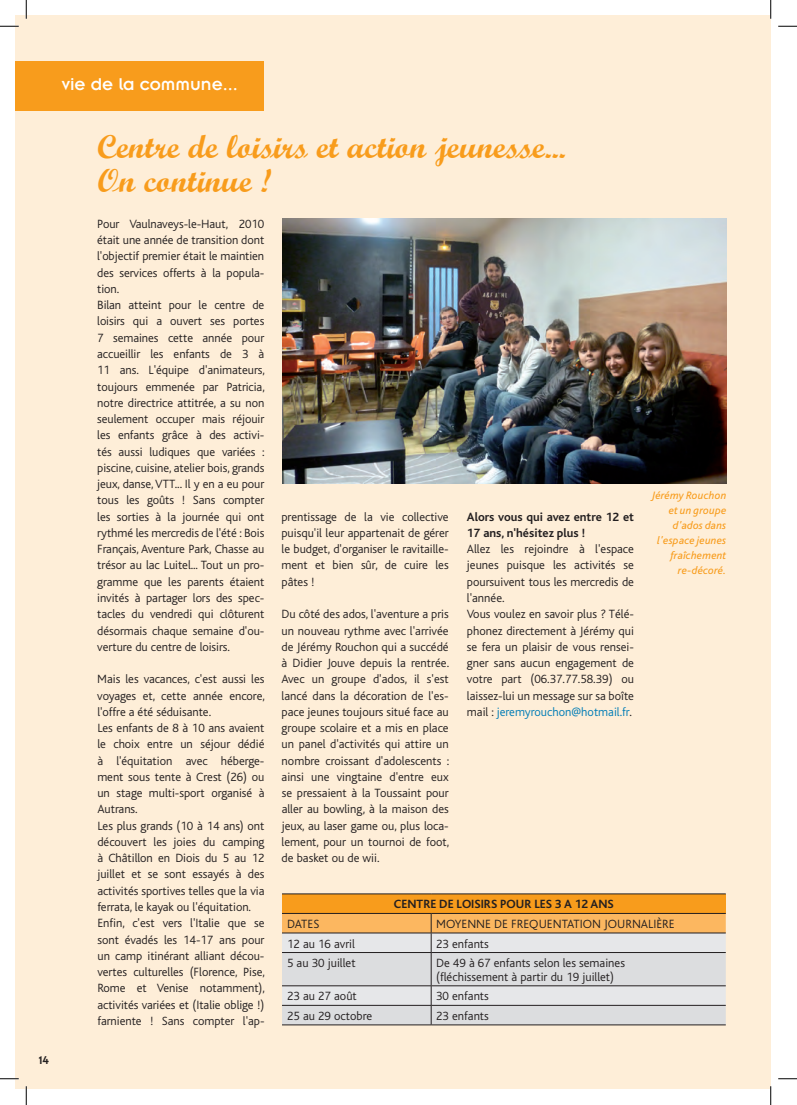
<style>
.page{position:relative;width:797px;height:1105px;background:#fff}
.page>*{position:absolute;margin:0;border:0;box-sizing:border-box;transform-origin:0 0}
.t1{font:700 33.75px/33.8px "Script";color:#f89c1c}
.t2{font:18.75px "Insignia";color:#fff}
.t3{font:300 12.5px/16.2px "Bliss";letter-spacing:-.005em;color:#231f20}
.t4{font:700 12.5px/16.2px "Bliss";color:#231f20}
.t5{font:12.5px "Insignia";color:#231f20}
.t6{font:italic 11.25px/15px "Bliss";letter-spacing:.015em;color:#f89c1c;text-align:right}
.s1{color:#007cb6}
</style>
<div class="page">
<div style="left:16px;top:16px;width:754px;height:1073px;background:#feeed8"></div>
<div style="left:16px;top:62px;width:248px;height:49px;background:#f89c1c"></div>
<div style="left:282px;top:894px;width:443px;height:19px;background:#f89c1c"></div>
<hr style="left:282px;top:893px;width:149px;height:1px;background:#231f20">
<hr style="left:431px;top:893px;width:294px;height:1px;background:#231f20">
<svg style="left:282px;top:913px;width:443px;height:111px;background:#dbd1c4"></svg>
<hr style="left:282px;top:1024px;width:149px;height:1px;background:#231f20">
<hr style="left:431px;top:1024px;width:294px;height:1px;background:#231f20">
<img style="left:282px;top:219px;width:444px;height:264px">
<svg style="left:0;top:25px;width:19px;height:2px"></svg>
<svg style="left:778px;top:25px;width:19px;height:2px"></svg>
<svg style="left:0;top:1078px;width:19px;height:1px"></svg>
<svg style="left:778px;top:1078px;width:19px;height:1px"></svg>
<svg style="left:25px;top:0;width:2px;height:19px"></svg>
<svg style="left:25px;top:1086px;width:2px;height:19px"></svg>
<svg style="left:770px;top:0;width:1px;height:19px"></svg>
<svg style="left:770px;top:1086px;width:1px;height:19px"></svg>
<h2 class="t2" style="left:62px;top:75px;width:178px">vie de la commune...</h2>
<p class="t5" style="left:39px;top:1054px;width:12px">14</p>
<h1 class="t1" style="left:97px;top:129px;width:470px">Centre de loisirs et action jeunesse...<br>On continue !</h1>
<p class="t3" style="left:97px;top:216px;width:169px">Pour Vaulnaveys-le-Haut, 2010 était une année de transition dont l'objectif premier était le maintien des services offerts à la popula&shy;tion.<br>Bilan atteint pour le centre de loisirs qui a ouvert ses portes<br>7 semaines cette année pour accueillir les enfants de 3 à<br>11 ans. L'équipe d'animateurs, toujours emmenée par Patricia, notre directrice attitrée, a su non seulement occuper mais réjouir les enfants grâce à des activi&shy;tés aussi ludiques que variées : piscine, cuisine, atelier bois, grands jeux, danse,VTT... Il y en a eu pour tous les goûts ! Sans compter les sorties à la journée qui ont rythmé les mercredis de l'été : Bois<br>Français, Aventure Park, Chasse au trésor au lac Luitel... Tout un pro&shy;gramme que les parents étaient invités à partager lors des spec&shy;tacles du vendredi qui clôturent désormais chaque semaine d'ou&shy;verture du centre de loisirs.</p>
<p class="t3" style="left:97px;top:671px;width:169px">Mais les vacances, c'est aussi les voyages et, cette année encore, l'offre a été séduisante.<br>Les enfants de 8 à 10 ans avaient le choix entre un séjour dédié à l'équitation avec héberge&shy;ment sous tente à Crest (26) ou un stage multi-sport organisé à<br>Autrans.<br>Les plus grands (10 à 14 ans) ont découvert les joies du camping à Châtillon en Diois du 5 au 12 juillet et se sont essayés à des activités sportives telles que la via ferrata, le kayak ou l'équitation.<br>Enfin, c'est vers l'Italie que se sont évadés les 14-17 ans pour un camp itinérant alliant décou&shy;vertes culturelles (Florence, Pise,<br>Rome et Venise notamment), activités variées et (Italie oblige !) farniente ! Sans compter l'ap-</p>
<p class="t6" style="left:651px;top:488px;width:76px">Jérémy Rouchon et un groupe d'ados dans l'espace jeunes fraîchement re-décoré.</p>
<p class="t4" style="left:467px;top:509px;width:169px">Alors vous qui avez entre 12 et<br>17 ans, n'hésitez plus !</p>
<p class="t3" style="left:467px;top:541px;width:169px">Allez les rejoindre à l'espace jeunes puisque les activités se poursuivent tous les mercredis de l'année.<br>Vous voulez en savoir plus ? Télé&shy;phonez directement à Jérémy qui se fera un plaisir de vous rensei&shy;gner sans aucun engagement de votre part (06.37.77.58.39) ou laissez-lui un message sur sa boîte mail : <span class="s1">jeremyrouchon@hotmail.fr</span>.</p>
<p class="t3" style="left:281px;top:509px;width:169px;text-align:justify">prentissage de la vie collective puisqu'il leur appartenait de gérer le budget, d'organiser le ravitaille&shy;ment et bien sûr, de cuire les pâtes !</p>
<p class="t3" style="left:281px;top:606px;width:169px;text-align:justify">Du côté des ados, l'aventure a pris un nouveau rythme avec l'arrivée de Jérémy Rouchon qui a succédé à Didier Jouve depuis la rentrée.<br>Avec un groupe d'ados, il s'est lancé dans la décoration de l'es&shy;pace jeunes toujours situé face au groupe scolaire et a mis en place un panel d'activités qui attire un nombre croissant d'adolescents : ainsi une vingtaine d'entre eux se pressaient à la Toussaint pour aller au bowling, à la maison des jeux, au laser game ou, plus loca&shy;lement, pour un tournoi de foot, de basket ou de wii.</p>
<p class="t4" style="left:394px;top:896px;width:221px">CENTRE DE LOISIRS POUR LES 3 A 12 ANS</p>
<p class="t3" style="left:287px;top:916px;width:34px">DATES</p>
<p class="t3" style="left:436px;top:916px;width:240px">MOYENNE DE FREQUENTATION JOURNALIÈRE</p>
<p class="t3" style="left:287px;top:935px;width:69px">12 au 16 avril</p>
<p class="t3" style="left:436px;top:935px;width:54px">23 enfants</p>
<p class="t3" style="left:287px;top:955px;width:70px">5 au 30 juillet</p>
<p class="t3" style="left:436px;top:956px;width:190px;line-height:13.8px">De 49 à 67 enfants selon les semaines (fléchissement à partir du 19 juillet)</p>
<p class="t3" style="left:287px;top:988px;width:71px">23 au 27 août</p>
<p class="t3" style="left:436px;top:988px;width:54px">30 enfants</p>
<p class="t3" style="left:287px;top:1008px;width:87px">25 au 29 octobre</p>
<p class="t3" style="left:436px;top:1008px;width:54px">23 enfants</p>
</div>
